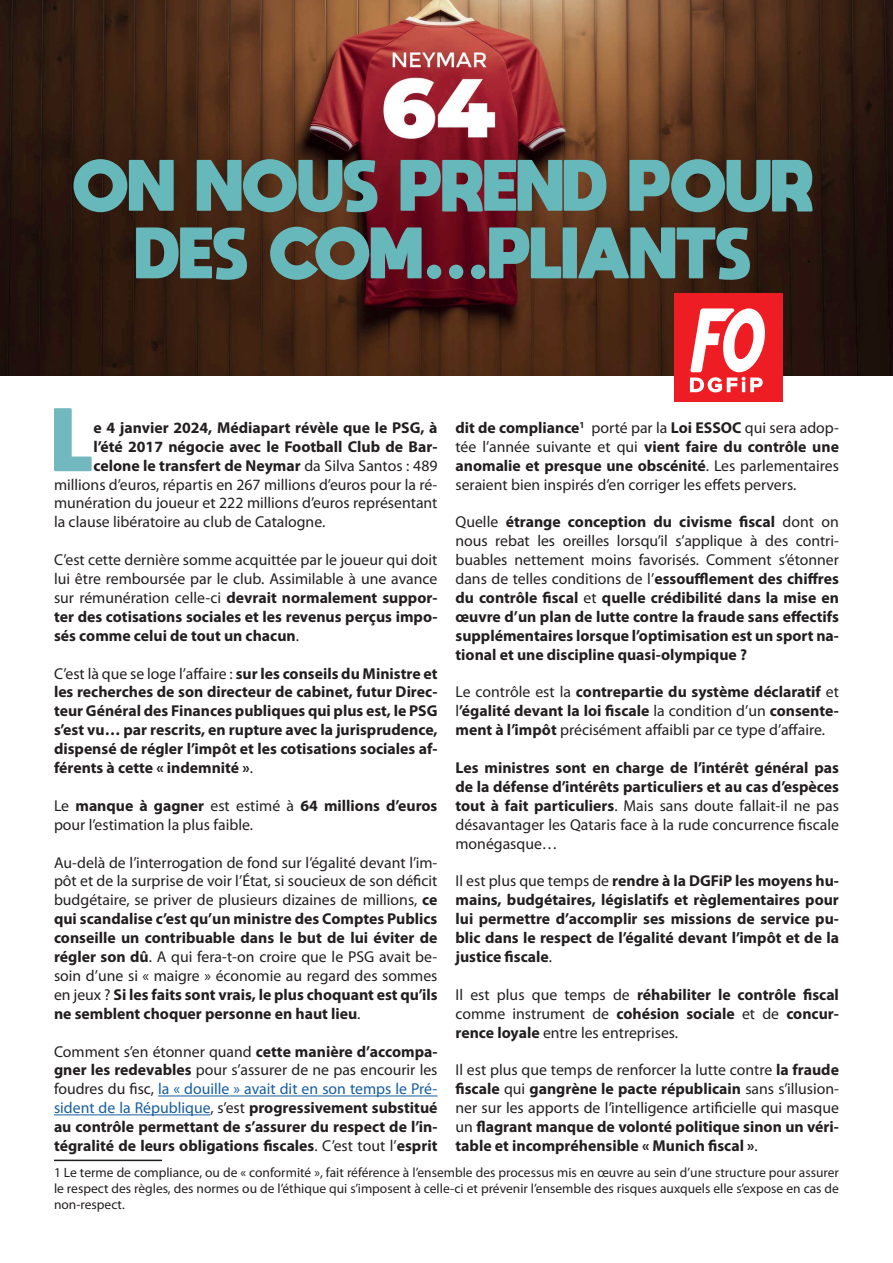
<style>
.page{position:relative;width:893px;height:1263px;background:#fff}
.page>*{position:absolute;margin:0;border:0;box-sizing:border-box;transform-origin:0 0}
.t1{font:800 63px "moon get";color:#71b9be}
.t2{font:700 15.75px/18.9px "Myriad Pro";color:#231f20;text-align:justify}
.t3{font:15.75px/18.9px "Myriad Pro";color:#231f20;text-align:justify}
.t4{font:13.5px/16.2px "Myriad Pro";color:#231f20;text-align:justify}
.s1{font-weight:700}
.s2{font-weight:400}
.s3{font-weight:400;color:#175d9e}
</style>
<div class="page">
<img style="left:0;top:0;width:893px;height:375px">
<svg style="left:74px;top:159px;width:100px;height:53px;background:#558583"></svg>
<svg style="left:197px;top:159px;width:180px;height:53px;background:#5e8682"></svg>
<svg style="left:401px;top:160px;width:205px;height:51px;background:#679294"></svg>
<svg style="left:629px;top:159px;width:183px;height:53px;background:#5b8783"></svg>
<svg style="left:136px;top:227px;width:111px;height:53px;background:#598a87"></svg>
<svg style="left:270px;top:227px;width:171px;height:53px;background:#617879"></svg>
<svg style="left:449px;top:265px;width:14px;height:14px"></svg>
<svg style="left:471px;top:227px;width:279px;height:53px;background:#5c7a77"></svg>
<div style="left:674px;top:293px;width:108px;height:109px;background:#ee1d23"></div>
<svg style="left:690px;top:308px;width:75px;height:84px"></svg>
<hr style="left:158px;top:1095px;width:279px;height:1px;background:#175d9e">
<hr style="left:54px;top:1114px;width:156px;height:1px;background:#175d9e">
<hr style="left:54px;top:1159px;width:108px;height:2px;background:#231f20">
<p class="t1" style="left:54px;top:400px;width:41px">L</p>
<p class="t3" style="left:455px;top:418px;width:385px"><span class="s1">dit de compliance</span><sup>1</sup> porté par la <span class="s1">Loi ESSOC</span> qui sera adop&shy;tée l’année suivante et qui <span class="s1">vient faire du contrôle une anomalie et presque une obscénité</span>. Les parlementaires seraient bien inspirés d’en corriger les effets pervers.</p>
<p class="t2" style="left:455px;top:512px;width:385px"><span class="s2">Quelle</span> étrange conception du civisme fiscal <span class="s2">dont on nous rebat les oreilles lorsqu’il s’applique à des contri&shy;buables nettement moins favorisés. Comment s’étonner dans de telles conditions de l’</span>essoufflement des chiffres du contrôle fiscal <span class="s2">et</span> quelle crédibilité dans la mise en œuvre d’un plan de lutte contre la fraude sans effectifs supplémentaires lorsque l’optimisation est un sport na&shy;tional et une discipline quasi-olympique ?</p>
<p class="t2" style="left:455px;top:682px;width:385px"><span class="s2">Le contrôle est la</span> contrepartie du système déclaratif <span class="s2">et l</span>’égalité devant la loi fiscale <span class="s2">la condition d’un</span> consente&shy;ment à l’impôt <span class="s2">précisément affaibli par ce type d’affaire.</span></p>
<p class="t2" style="left:455px;top:758px;width:385px">Les ministres sont en charge de l’intérêt général pas de la défense d’intérêts particuliers et au cas d’espèces tout à fait particuliers<span class="s2">. Mais sans doute fallait-il ne pas désavantager les Qataris face à la rude concurrence fiscale monégasque…</span></p>
<p class="t2" style="left:455px;top:871px;width:385px"><span class="s2">Il est plus que temps de</span> rendre à la DGFiP les moyens hu&shy;mains, budgétaires, législatifs et règlementaires pour lui permettre d’accomplir ses missions de service pu&shy;blic dans le respect de l’égalité devant l’impôt et de la justice fiscale<span class="s2">.</span></p>
<p class="t3" style="left:455px;top:985px;width:385px">Il est plus que temps de <span class="s1">réhabiliter le contrôle fiscal </span>comme instrument de <span class="s1">cohésion sociale</span> et de <span class="s1">concur&shy;rence loyale</span> entre les entreprises.</p>
<p class="t2" style="left:455px;top:1060px;width:385px"><span class="s2">Il est plus que temps de renforcer la lutte contre</span> la fraude fiscale <span class="s2">qui</span> gangrène le pacte républicain <span class="s2">sans s’illusion&shy;ner sur les apports de l’intelligence artificielle qui masque un</span> flagrant manque de volonté politique sinon un véri&shy;table et incompréhensible « Munich fiscal »<span class="s2">.</span></p>
<p class="t2" style="left:93px;top:417px;width:346px">e 4 janvier 2024, Médiapart révèle que le PSG, à</p>
<p class="t2" style="left:93px;top:436px;width:346px">l’été 2017 négocie avec le Football Club de Bar-</p>
<p class="t2" style="left:93px;top:455px;width:346px">celone le transfert de Neymar <span class="s2">da Silva Santos : 489</span></p>
<p class="t3" style="left:54px;top:474px;width:385px">millions d’euros, répartis en 267 millions d’euros pour la ré-</p>
<p class="t3" style="left:54px;top:493px;width:385px">munération du joueur et 222 millions d’euros représentant</p>
<p class="t3" style="left:54px;top:512px;width:273px">la clause libératoire au club de Catalogne.</p>
<p class="t3" style="left:54px;top:550px;width:385px">C’est cette dernière somme acquittée par le joueur qui doit lui être remboursée par le club. Assimilable à une avance sur rémunération celle-ci <span class="s1">devrait normalement suppor&shy;ter des cotisations sociales et les revenus perçus impo&shy;sés comme celui de tout un chacun</span>.</p>
<p class="t2" style="left:54px;top:663px;width:385px"><span class="s2">C’est là que se loge l’affaire :</span> sur les conseils du Ministre et les recherches de son directeur de cabinet, futur Direc&shy;teur Général des Finances publiques qui plus est, le PSG s’est vu… par rescrits, en rupture avec la jurisprudence, dispensé de régler l’impôt et les cotisations sociales af&shy;férents à cette « indemnité »<span class="s2">.</span></p>
<p class="t3" style="left:54px;top:796px;width:385px">Le <span class="s1">manque à gagner</span> est estimé à <span class="s1">64 millions d’euros </span>pour l’estimation la plus faible.</p>
<p class="t3" style="left:54px;top:852px;width:385px">Au-delà de l’interrogation de fond sur l’égalité devant l’im&shy;pôt et de la surprise de voir l’État, si soucieux de son déficit budgétaire, se priver de plusieurs dizaines de millions, <span class="s1">ce qui scandalise c’est qu’un ministre des Comptes Publics conseille un contribuable dans le but de lui éviter de régler son dû</span>. A qui fera-t-on croire que le PSG avait be&shy;soin d’une si « maigre » économie au regard des sommes en jeux ? <span class="s1">Si les faits sont vrais, le plus choquant est qu’ils ne semblent choquer personne en haut lieu</span>.</p>
<p class="t2" style="left:54px;top:1041px;width:385px"><span class="s2">Comment s’en étonner quand</span> cette manière d’accompa&shy;gner les redevables <span class="s2">pour s’assurer de ne pas encourir les foudres du fisc,</span> <span class="s3">la « douille » avait dit en son temps le Pré&shy;sident de la République</span><span class="s2">, s’est</span> progressivement substitué au contrôle permettant de s’assurer du respect de l’in&shy;tégralité de leurs obligations fiscales<span class="s2">. C’est tout l’</span>esprit</p>
<p class="t4" style="left:54px;top:1164px;width:786px">1 Le terme de compliance, ou de « conformité », fait référence à l’ensemble des processus mis en œuvre au sein d’une structure pour assurer le respect des règles, des normes ou de l’éthique qui s’imposent à celle-ci et prévenir l’ensemble des risques auxquels elle s’expose en cas de non-respect.</p>
</div>
